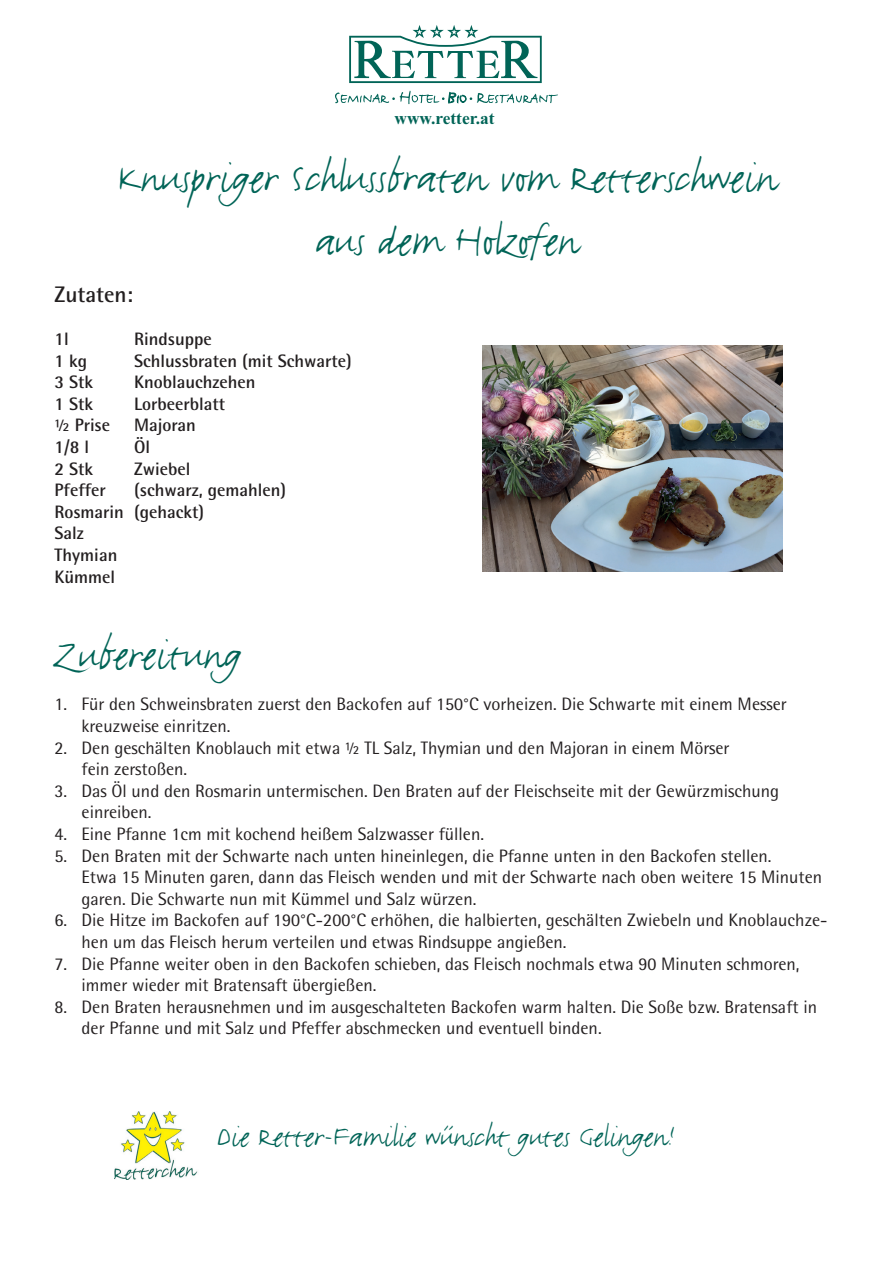
<style>
.page{position:relative;width:893px;height:1263px;background:#fff}
.page>*{position:absolute;margin:0;border:0;box-sizing:border-box;transform-origin:0 0}
.t1{font:48px/63px "Justlefthand";color:#016457;text-align:center}
.t2{font:33px "Justlefthand";color:#016457}
.t3{font:700 22.5px "Rotis Semi Sans";color:#231f20}
.t4{font:18px/21.6px "Rotis Semi Sans";color:#231f20}
.t5{font:700 18px/21.6px "Rotis Semi Sans";color:#231f20}
.t6{font:700 17.4px "Times New Roman";color:#016457}
</style>
<div class="page">
<svg style="left:349px;top:25px;width:193px;height:58px"></svg>
<svg style="left:335px;top:91px;width:223px;height:13px"></svg>
<img style="left:115px;top:1111px;width:83px;height:68px">
<img style="left:482px;top:346px;width:301px;height:225px">
<p class="t6" style="left:394px;top:107px;width:102px">www.retter.at</p>
<h1 class="t1" style="left:117px;top:148px;width:661px">Knuspriger Schlussbraten vom Retterschwein aus dem Holzofen</h1>
<p class="t3" style="left:55px;top:280px;width:80px">Zutaten:</p>
<p class="t5" style="left:55px;top:328px;width:16px">1l</p>
<p class="t5" style="left:134px;top:328px;width:79px">Rindsuppe</p>
<p class="t5" style="left:55px;top:349px;width:34px">1 kg</p>
<p class="t5" style="left:134px;top:349px;width:219px">Schlussbraten (mit Schwarte)</p>
<p class="t5" style="left:55px;top:371px;width:40px">3 Stk</p>
<p class="t5" style="left:134px;top:371px;width:123px">Knoblauchzehen</p>
<p class="t5" style="left:55px;top:393px;width:40px">1 Stk</p>
<p class="t5" style="left:134px;top:393px;width:93px">Lorbeerblatt</p>
<p class="t5" style="left:55px;top:414px;width:57px">½ Prise</p>
<p class="t5" style="left:134px;top:414px;width:63px">Majoran</p>
<p class="t5" style="left:55px;top:436px;width:36px">1/8 l</p>
<p class="t5" style="left:134px;top:436px;width:18px">Öl</p>
<p class="t5" style="left:55px;top:457px;width:40px">2 Stk</p>
<p class="t5" style="left:134px;top:457px;width:58px">Zwiebel</p>
<p class="t5" style="left:55px;top:479px;width:53px">Pfeffer</p>
<p class="t5" style="left:55px;top:479px;width:233px;text-indent:80px">(schwarz, gemahlen)<br>Rosmarin (gehackt)<br>Salz<br>Thymian<br>Kümmel</p>
<h1 class="t1" style="left:55px;top:625px;width:189px">Zubereitung</h1>
<p class="t4" style="left:82px;top:693px;width:707px;text-indent:-27px">1. Für den Schweinsbraten zuerst den Backofen auf 150°C vorheizen. Die Schwarte mit einem Messer kreuzweise einritzen.</p>
<p class="t4" style="left:82px;top:737px;width:649px;text-indent:-27px">2. Den geschälten Knoblauch mit etwa ½ TL Salz, Thymian und den Majoran in einem Mörser fein zerstoßen.</p>
<p class="t4" style="left:82px;top:780px;width:699px;text-indent:-27px">3. Das Öl und den Rosmarin untermischen. Den Braten auf der Fleischseite mit der Gewürzmischung einreiben.</p>
<p class="t4" style="left:55px;top:823px;width:431px">4. Eine Pfanne 1cm mit kochend heißem Salzwasser füllen.</p>
<p class="t4" style="left:82px;top:845px;width:742px;text-indent:-27px">5. Den Braten mit der Schwarte nach unten hineinlegen, die Pfanne unten in den Backofen stellen.<br>Etwa 15 Minuten garen, dann das Fleisch wenden und mit der Schwarte nach oben weitere 15 Minuten garen. Die Schwarte nun mit Kümmel und Salz würzen.</p>
<p class="t4" style="left:82px;top:909px;width:747px;text-indent:-27px">6. Die Hitze im Backofen auf 190°C-200°C erhöhen, die halbierten, geschälten Zwiebeln und Knoblauchze&shy;hen um das Fleisch herum verteilen und etwas Rindsuppe angießen.</p>
<p class="t4" style="left:82px;top:953px;width:719px;text-indent:-27px">7. Die Pfanne weiter oben in den Backofen schieben, das Fleisch nochmals etwa 90 Minuten schmoren, immer wieder mit Bratensaft übergießen.</p>
<p class="t4" style="left:82px;top:996px;width:737px;text-indent:-27px">8. Den Braten herausnehmen und im ausgeschalteten Backofen warm halten. Die Soße bzw. Bratensaft in der Pfanne und mit Salz und Pfeffer abschmecken und eventuell binden.</p>
<h2 class="t2" style="left:217px;top:1118px;width:460px">Die Retter-Familie wünscht gutes Gelingen!</h2>
</div>
